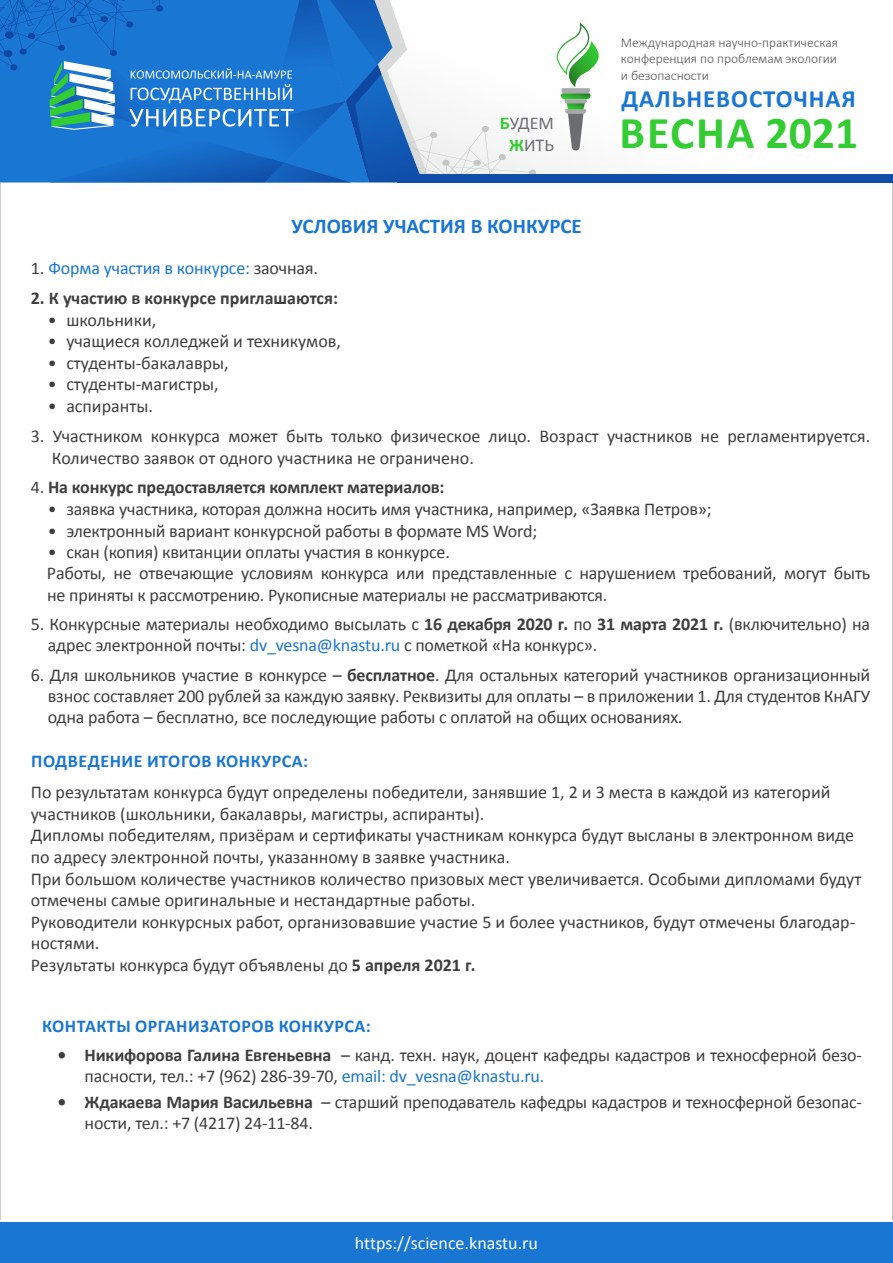
<style>
.page{position:relative;width:893px;height:1263px;background:#fff}
.page>*{position:absolute;margin:0;border:0;box-sizing:border-box;transform-origin:0 0}
.t1{font:700 45.75px "Calibri";letter-spacing:.015em;color:#3c3}
.t2{font:700 24.9px "Calibri";letter-spacing:.04em;color:#1976d2}
.t3{font:700 21px "Calibri";color:#1976d2}
.t4{font:18px/21.6px "Calibri";letter-spacing:-.01em;color:#3e3e3f}
.t5{font:700 18px "Calibri";letter-spacing:-.01em;color:#3e3e3f}
.t6{font:700 18px "Calibri";letter-spacing:.03em;color:#1976d2}
.t7{font:18px "Calibri";letter-spacing:-.01em;color:#1976d2}
.t8{font:18px "Calibri";color:#fff}
.t9{font:18px "Calibri";color:#6c6d70}
.t10{font:300 13.5px "Calibri";color:#57585a}
.s1{font-weight:700;color:#3c3}
.s2{color:#3e3e3f}
.s3{font-weight:400}
.s4{font-weight:700}
.s5{color:#1976d2}
</style>
<div class="page">
<div style="left:398px;top:174px;width:495px;height:8px;background:#0f4fa9"></div>
<svg style="left:0;top:0;width:536px;height:183px"></svg>
<div style="left:0;top:1222px;width:893px;height:41px;background:#1976d2"></div>
<svg style="left:556px;top:22px;width:43px;height:129px"></svg>
<p class="t9" style="left:500px;top:112px;width:56px"><span class="s1">Б</span>УДЕМ</p>
<p class="t9" style="left:509px;top:133px;width:46px"><span class="s1">Ж</span>ИТЬ</p>
<p class="t3" style="left:291px;top:212px;width:292px">УСЛОВИЯ УЧАСТИЯ В КОНКУРСЕ</p>
<p class="t10" style="left:621px;top:34px;width:219px">Международная научно-практическая</p>
<p class="t10" style="left:621px;top:50px;width:218px">конференция по проблемам экологии</p>
<p class="t10" style="left:621px;top:67px;width:90px">и безопасности</p>
<p class="t2" style="left:621px;top:83px;width:236px">ДАЛЬНЕВОСТОЧНАЯ</p>
<p class="t1" style="left:620px;top:103px;width:240px">ВЕСНА 2021</p>
<p class="t7" style="left:31px;top:257px;width:289px"><span class="s2">1.</span> Форма участия в конкурсе: <span class="s2">заочная.</span></p>
<p class="t5" style="left:31px;top:287px;width:309px">2. К участию в конкурсе приглашаются:</p>
<p class="t4" style="left:48px;top:309px;width:110px">• школьники,</p>
<p class="t4" style="left:48px;top:331px;width:295px">• учащиеся колледжей и техникумов,</p>
<p class="t4" style="left:48px;top:352px;width:182px">• студенты-бакалавры,</p>
<p class="t4" style="left:48px;top:374px;width:172px">• студенты-магистры,</p>
<p class="t4" style="left:48px;top:395px;width:107px">• аспиранты.</p>
<p class="t4" style="left:52px;top:425px;width:820px;text-indent:-21px">3. Участником конкурса может быть только физическое лицо. Возраст участников не регламентируется.<br>Количество заявок от одного участника не ограничено.</p>
<p class="t5" style="left:31px;top:476px;width:415px"><span class="s3">4.</span> На конкурс предоставляется комплект материалов:</p>
<p class="t4" style="left:48px;top:498px;width:665px">• заявка участника, которая должна носить имя участника, например, «Заявка Петров»;</p>
<p class="t4" style="left:48px;top:520px;width:491px">• электронный вариант конкурсной работы в формате MS Word;</p>
<p class="t4" style="left:48px;top:541px;width:403px">• скан (копия) квитанции оплаты участия в конкурсе.</p>
<p class="t4" style="left:47px;top:562px;width:825px">Работы, не отвечающие условиям конкурса или представленные с нарушением требований, могут быть не приняты к рассмотрению. Рукописные материалы не рассматриваются.</p>
<p class="t4" style="left:48px;top:614px;width:824px;line-height:21px;text-indent:-17px">5. Конкурсные материалы необходимо высылать с <span class="s4">16 декабря 2020 г.</span> по <span class="s4">31 марта 2021 г.</span> (включительно) на адрес электронной почты: <span class="s5">dv_vesna@knastu.ru</span> с пометкой «На конкурс».</p>
<p class="t4" style="left:48px;top:664px;width:824px;line-height:21px;text-align:justify;text-indent:-17px">6. Для школьников участие в конкурсе – <span class="s4">бесплатное</span>. Для остальных категорий участников организационный взнос составляет 200 рублей за каждую заявку. Реквизиты для оплаты – в приложении 1. Для студентов КнАГУ одна работа – бесплатно, все последующие работы с оплатой на общих основаниях.</p>
<p class="t6" style="left:31px;top:750px;width:278px">ПОДВЕДЕНИЕ ИТОГОВ КОНКУРСА:</p>
<p class="t4" style="left:31px;top:781px;width:801px">По результатам конкурса будут определены победители, занявшие 1, 2 и 3 места в каждой из категорий участников (школьники, бакалавры, магистры, аспиранты).</p>
<p class="t4" style="left:31px;top:824px;width:825px">Дипломы победителям, призёрам и сертификаты участникам конкурса будут высланы в электронном виде по адресу электронной почты, указанному в заявке участника.</p>
<p class="t4" style="left:31px;top:868px;width:832px">При большом количестве участников количество призовых мест увеличивается. Особыми дипломами будут отмечены самые оригинальные и нестандартные работы.</p>
<p class="t4" style="left:31px;top:911px;width:826px">Руководители конкурсных работ, организовавшие участие 5 и более участников, будут отмечены благодар&shy;ностями.</p>
<p class="t4" style="left:31px;top:954px;width:446px">Результаты конкурса будут объявлены до <span class="s4">5 апреля 2021 г.</span></p>
<p class="t6" style="left:42px;top:1014px;width:330px">КОНТАКТЫ ОРГАНИЗАТОРОВ КОНКУРСА:</p>
<p class="t4" style="left:85px;top:1045px;width:779px;line-height:21px;text-indent:-27px"><span class="s4">• Никифорова Галина Евгеньевна</span> – канд. техн. наук, доцент кафедры кадастров и техносферной безо&shy;пасности, тел.: +7 (962) 286-39-70, <span class="s5">email: dv_vesna@knastu.ru.</span></p>
<p class="t4" style="left:85px;top:1091px;width:779px;line-height:21px;text-indent:-27px"><span class="s4">• Ждакаева Мария Васильевна</span> – старший преподаватель кафедры кадастров и техносферной безопас&shy;ности, тел.: +7 (4217) 24-11-84.</p>
<p class="t8" style="left:355px;top:1231px;width:185px">https://science.knastu.ru</p>
</div>
